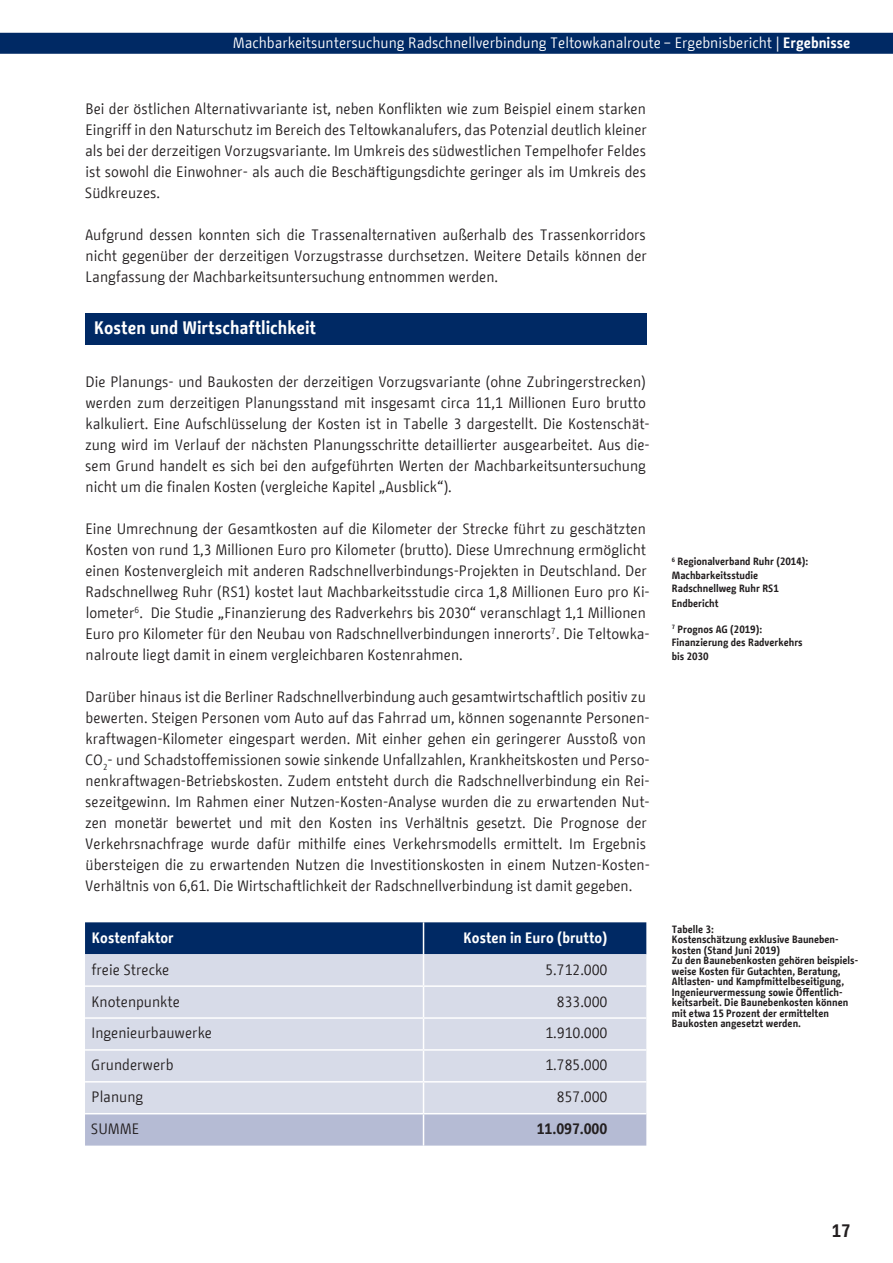
<style>
.page{position:relative;width:893px;height:1263px;background:#fff}
.page>*{position:absolute;margin:0;border:0;box-sizing:border-box;transform-origin:0 0}
.H2_Blau{font:700 18px "BMF Change";color:#fff}
.t1{font:700 18px "BMF Change";color:#231f20}
.P-Fließtext{font:15px/21px "BMF Change";color:#231f20}
.Tabelle{font:15px "BMF Change";color:#231f20}
.t2{font:15px "BMF Change";color:#fff}
.Tabelle_Kopf{font:700 15px "BMF Change";color:#fff}
.Tabelle-2{font:700 15px "BMF Change";color:#231f20}
.Bildunterschrift{font:700 10.5px/10.5px "BMF Change";color:#231f20}
.Marginal-rechts{font:700 10.5px/13.5px "BMF Change";color:#231f20}
.s1{font-weight:700}
</style>
<div class="page">
<div style="left:0;top:33px;width:893px;height:21px;background:#002964"></div>
<div style="left:85px;top:313px;width:561px;height:31px;background:#002964"></div>
<div style="left:85px;top:922px;width:561px;height:32px;background:#002964"></div>
<div style="left:85px;top:954px;width:561px;height:159px;background:#d7dbe8"></div>
<div style="left:85px;top:1114px;width:561px;height:31px;background:#b5bbd4"></div>
<hr style="left:423px;top:922px;width:1px;height:32px;background:#fff">
<hr style="left:423px;top:954px;width:1px;height:31px;background:#fff">
<hr style="left:85px;top:985px;width:338px;height:2px;background:#fff">
<hr style="left:423px;top:985px;width:223px;height:2px;background:#fff">
<hr style="left:423px;top:987px;width:1px;height:30px;background:#fff">
<hr style="left:85px;top:1017px;width:338px;height:2px;background:#fff">
<hr style="left:423px;top:1017px;width:223px;height:2px;background:#fff">
<hr style="left:423px;top:1019px;width:1px;height:30px;background:#fff">
<hr style="left:85px;top:1049px;width:338px;height:2px;background:#fff">
<hr style="left:423px;top:1049px;width:223px;height:2px;background:#fff">
<hr style="left:423px;top:1051px;width:1px;height:30px;background:#fff">
<hr style="left:85px;top:1081px;width:338px;height:1px;background:#fff">
<hr style="left:423px;top:1081px;width:223px;height:1px;background:#fff">
<hr style="left:423px;top:1082px;width:1px;height:31px;background:#fff">
<hr style="left:423px;top:1114px;width:1px;height:31px;background:#fff">
<p class="t2" style="left:233px;top:32px;width:619px">Machbarkeitsuntersuchung Radschnellverbindung Teltowkanalroute – Ergebnisbericht | <span class="s1">Ergebnisse</span></p>
<p class="P-Fließtext" style="left:85px;top:98px;width:564px;text-align:justify">Bei der östlichen Alternativvariante ist, neben Konflikten wie zum Beispiel einem starken Eingriff in den Naturschutz im Bereich des Teltowkanalufers, das Potenzial deutlich kleiner als bei der derzeitigen Vorzugsvariante. Im Umkreis des südwestlichen Tempelhofer Feldes ist sowohl die Einwohner- als auch die Beschäftigungsdichte geringer als im Umkreis des Südkreuzes.</p>
<p class="P-Fließtext" style="left:85px;top:224px;width:563px;text-align:justify">Aufgrund dessen konnten sich die Trassenalternativen außerhalb des Trassenkorridors nicht gegenüber der derzeitigen Vorzugstrasse durchsetzen. Weitere Details können der Langfassung der Machbarkeitsuntersuchung entnommen werden.</p>
<h2 class="H2_Blau" style="left:94px;top:314px;width:223px">Kosten und Wirtschaftlichkeit</h2>
<p class="P-Fließtext" style="left:85px;top:371px;width:566px">Die Planungs- und Baukosten der derzeitigen Vorzugsvariante (ohne Zubringerstrecken) werden zum derzeitigen Planungsstand mit insgesamt circa 11,1 Millionen Euro brutto kalkuliert. Eine Aufschlüsselung der Kosten ist in Tabelle 3 dargestellt. Die Kostenschät&shy;zung wird im Verlauf der nächsten Planungsschritte detaillierter ausgearbeitet. Aus die&shy;sem Grund handelt es sich bei den aufgeführten Werten der Machbarkeitsuntersuchung nicht um die finalen Kosten (vergleiche Kapitel „Ausblick“).</p>
<p class="P-Fließtext" style="left:85px;top:518px;width:566px">Eine Umrechnung der Gesamtkosten auf die Kilometer der Strecke führt zu geschätzten Kosten von rund 1,3 Millionen Euro pro Kilometer (brutto). Diese Umrechnung ermöglicht einen Kostenvergleich mit anderen Radschnellverbindungs-Projekten in Deutschland. Der Radschnellweg Ruhr (RS1) kostet laut Machbarkeitsstudie circa 1,8 Millionen Euro pro Ki&shy;lometer<sup>6</sup>. Die Studie „Finanzierung des Radverkehrs bis 2030“ veranschlagt 1,1 Millionen Euro pro Kilometer für den Neubau von Radschnellverbindungen innerorts<sup>7</sup>. Die Teltowka&shy;nalroute liegt damit in einem vergleichbaren Kostenrahmen.</p>
<p class="P-Fließtext" style="left:85px;top:686px;width:566px">Darüber hinaus ist die Berliner Radschnellverbindung auch gesamtwirtschaftlich positiv zu bewerten. Steigen Personen vom Auto auf das Fahrrad um, können sogenannte Personen&shy;kraftwagen-Kilometer eingespart werden. Mit einher gehen ein geringerer Ausstoß von CO<sub>2</sub>- und Schadstoffemissionen sowie sinkende Unfallzahlen, Krankheitskosten und Perso&shy;nenkraftwagen-Betriebskosten. Zudem entsteht durch die Radschnellverbindung ein Rei&shy;sezeitgewinn. Im Rahmen einer Nutzen-Kosten-Analyse wurden die zu erwartenden Nut&shy;zen monetär bewertet und mit den Kosten ins Verhältnis gesetzt. Die Prognose der Verkehrsnachfrage wurde dafür mithilfe eines Verkehrsmodells ermittelt. Im Ergebnis übersteigen die zu erwartenden Nutzen die Investitionskosten in einem Nutzen-Kosten-Verhältnis von 6,61. Die Wirtschaftlichkeit der Radschnellverbindung ist damit gegeben.</p>
<p class="Tabelle_Kopf" style="left:92px;top:927px;width:83px">Kostenfaktor</p>
<p class="Tabelle_Kopf" style="left:463px;top:927px;width:145px">Kosten in Euro (brutto)</p>
<p class="Tabelle" style="left:91px;top:959px;width:79px">freie Strecke</p>
<p class="Tabelle" style="left:545px;top:959px;width:63px">5.712.000</p>
<p class="Tabelle" style="left:91px;top:991px;width:90px">Knotenpunkte</p>
<p class="Tabelle" style="left:557px;top:991px;width:52px">833.000</p>
<p class="Tabelle" style="left:91px;top:1022px;width:122px">Ingenieurbauwerke</p>
<p class="Tabelle" style="left:545px;top:1022px;width:63px">1.910.000</p>
<p class="Tabelle" style="left:91px;top:1054px;width:84px">Grunderwerb</p>
<p class="Tabelle" style="left:545px;top:1054px;width:63px">1.785.000</p>
<p class="Tabelle" style="left:91px;top:1086px;width:53px">Planung</p>
<p class="Tabelle" style="left:557px;top:1086px;width:52px">857.000</p>
<p class="Tabelle" style="left:91px;top:1118px;width:50px">SUMME</p>
<p class="Tabelle-2" style="left:537px;top:1118px;width:72px">11.097.000</p>
<p class="Marginal-rechts" style="left:672px;top:555px;width:138px"><sup>6</sup> Regionalverband Ruhr (2014):<br>Machbarkeitsstudie<br>Radschnellweg Ruhr RS1</p>
<p class="Marginal-rechts" style="left:672px;top:597px;width:48px">Endbericht</p>
<p class="Marginal-rechts" style="left:672px;top:622px;width:132px"><sup>7</sup> Prognos AG (2019):<br>Finanzierung des Radverkehrs bis 2030</p>
<p class="Bildunterschrift" style="left:672px;top:924px;width:169px">Tabelle 3:<br>Kostenschätzung exklusive Bauneben&shy;kosten (Stand Juni 2019)</p>
<p class="Bildunterschrift" style="left:672px;top:955px;width:188px">Zu den Baunebenkosten gehören beispiels&shy;weise Kosten für Gutachten, Beratung, Altlasten- und Kampfmittelbeseitigung, Ingenieurvermessung sowie Öffentlich&shy;keitsarbeit. Die Baunebenkosten können mit etwa 15 Prozent der ermittelten Baukosten angesetzt werden.</p>
<p class="t1" style="left:832px;top:1218px;width:20px">17</p>
</div>
